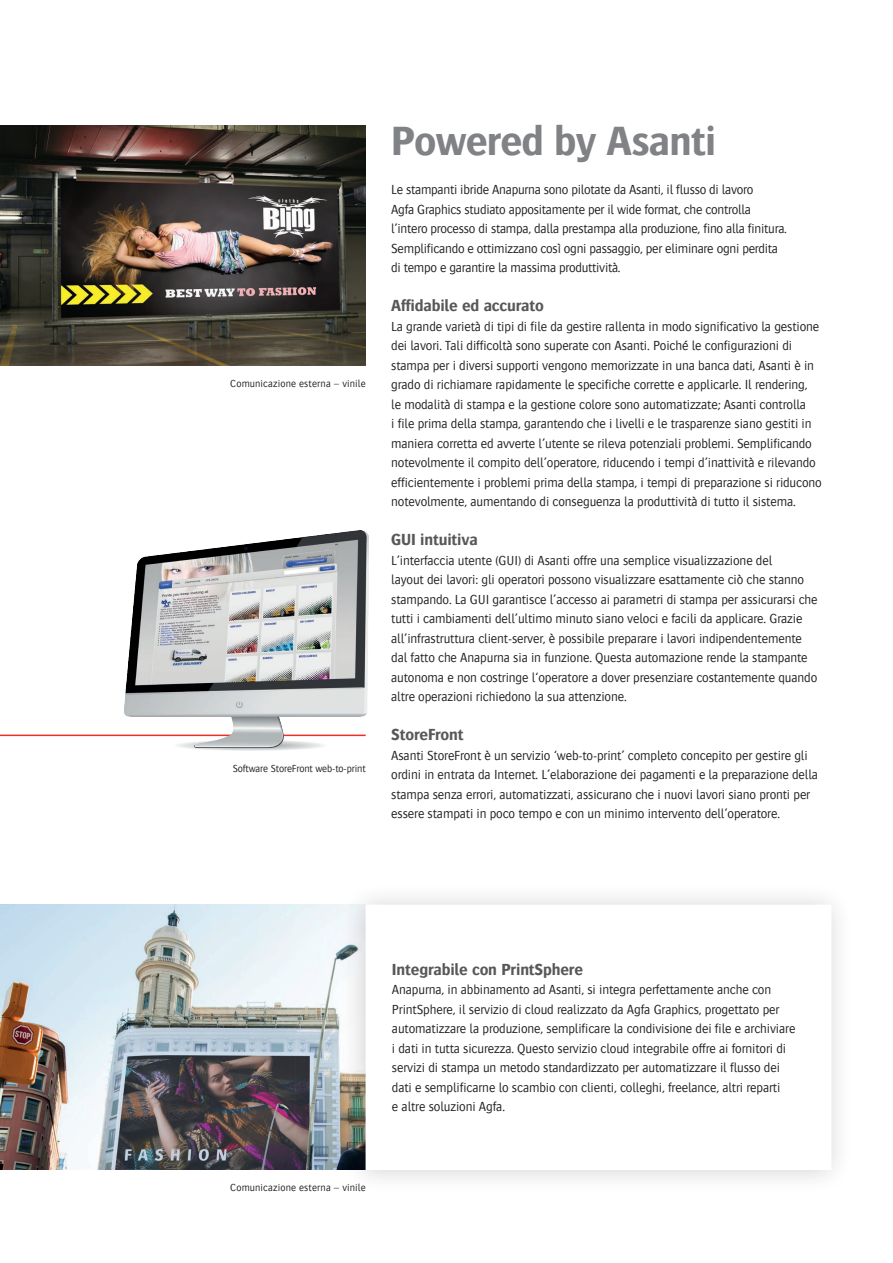
<style>
.page{position:relative;width:893px;height:1263px;background:#fff}
.page>*{position:absolute;margin:0;border:0;box-sizing:border-box;transform-origin:0 0}
.t1{font:700 42px "Bosis For Agfa";letter-spacing:-.02em;color:#808285}
.BodytextWhite{font:700 16.5px "Bosis For Agfa";letter-spacing:-.01em;color:#57585a}
.BodytextWhite-2{font:300 13.5px/19.5px "Bosis For Agfa";letter-spacing:-.01em;color:#231f20}
.caption_txt_2013{font:300 10.5px "Bosis For Agfa";letter-spacing:.015em;color:#231f20}
.txt{font:300 10.5px "Bosis For Agfa";letter-spacing:-.01em;color:#231f20}
</style>
<div class="page">
<img style="left:0;top:904px;width:340px;height:266px">
<img style="left:0;top:125px;width:366px;height:240px">
<hr style="left:0;top:735px;width:366px;height:1px;background:#ee2e22">
<img style="left:124px;top:531px;width:244px;height:219px">
<div style="left:340px;top:882px;width:513px;height:313px;background:#231f20;opacity:.2"></div>
<div style="left:366px;top:905px;width:465px;height:264px;background:#fff"></div>
<p class="caption_txt_2013" style="left:230px;top:378px;width:137px">Comunicazione esterna – vinile</p>
<p class="txt" style="left:233px;top:762px;width:135px">Software StoreFront web-to-print</p>
<p class="t1" style="left:391px;top:118px;width:326px">Powered by Asanti</p>
<p class="BodytextWhite-2" style="left:391px;top:180px;width:397px">Le stampanti ibride Anapurna sono pilotate da Asanti, il flusso di lavoro<br>Agfa Graphics studiato appositamente per il wide format, che controlla l’intero processo di stampa, dalla prestampa alla produzione, fino alla finitura.<br>Semplificando e ottimizzano così ogni passaggio, per eliminare ogni perdita di tempo e garantire la massima produttività.</p>
<p class="BodytextWhite" style="left:391px;top:297px;width:154px">Affidabile ed accurato</p>
<p class="BodytextWhite-2" style="left:391px;top:316px;width:432px">La grande varietà di tipi di file da gestire rallenta in modo significativo la gestione dei lavori. Tali difficoltà sono superate con Asanti. Poiché le configurazioni di stampa per i diversi supporti vengono memorizzate in una banca dati, Asanti è in grado di richiamare rapidamente le specifiche corrette e applicarle. Il rendering,<br>le modalità di stampa e la gestione colore sono automatizzate; Asanti controlla<br>i file prima della stampa, garantendo che i livelli e le trasparenze siano gestiti in maniera corretta ed avverte l’utente se rileva potenziali problemi. Semplificando notevolmente il compito dell’operatore, riducendo i tempi d’inattività e rilevando efficientemente i problemi prima della stampa, i tempi di preparazione si riducono notevolmente, aumentando di conseguenza la produttività di tutto il sistema.</p>
<p class="BodytextWhite" style="left:391px;top:531px;width:88px">GUI intuitiva</p>
<p class="BodytextWhite-2" style="left:391px;top:550px;width:428px">L’interfaccia utente (GUI) di Asanti offre una semplice visualizzazione del<br>layout dei lavori: gli operatori possono visualizzare esattamente ciò che stanno stampando. La GUI garantisce l’accesso ai parametri di stampa per assicurarsi che tutti i cambiamenti dell’ultimo minuto siano veloci e facili da applicare. Grazie all’infrastruttura client-server, è possibile preparare i lavori indipendentemente dal fatto che Anapurna sia in funzione. Questa automazione rende la stampante autonoma e non costringe l‘operatore a dover presenziare costantemente quando altre operazioni richiedono la sua attenzione.</p>
<p class="BodytextWhite" style="left:391px;top:726px;width:74px">StoreFront</p>
<p class="BodytextWhite-2" style="left:391px;top:745px;width:428px">Asanti StoreFront è un servizio ‘web-to-print’ completo concepito per gestire gli ordini in entrata da Internet. L’elaborazione dei pagamenti e la preparazione della stampa senza errori, automatizzati, assicurano che i nuovi lavori siano pronti per essere stampati in poco tempo e con un minimo intervento dell’operatore.</p>
<p class="BodytextWhite" style="left:392px;top:960px;width:193px">Integrabile con PrintSphere</p>
<p class="BodytextWhite-2" style="left:392px;top:980px;width:405px">Anapurna, in abbinamento ad Asanti, si integra perfettamente anche con PrintSphere, il servizio di cloud realizzato da Agfa Graphics, progettato per automatizzare la produzione, semplificare la condivisione dei file e archiviare i dati in tutta sicurezza. Questo servizio cloud integrabile offre ai fornitori di servizi di stampa un metodo standardizzato per automatizzare il flusso dei dati e semplificarne lo scambio con clienti, colleghi, freelance, altri reparti<br>e altre soluzioni Agfa.</p>
<p class="caption_txt_2013" style="left:230px;top:1181px;width:137px">Comunicazione esterna – vinile</p>
</div>
